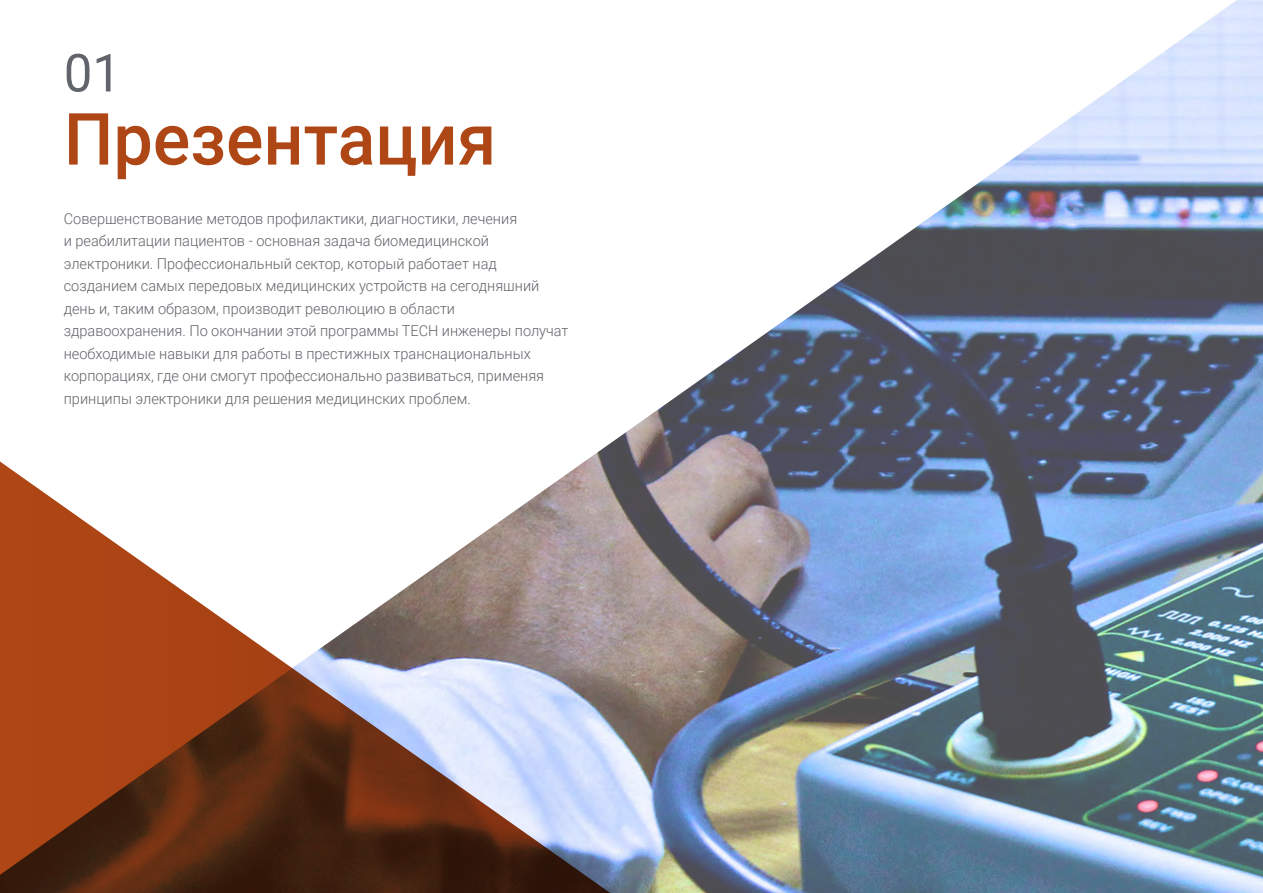
<style>
.page{position:relative;width:1263px;height:893px;background:#fff}
.page>*{position:absolute;margin:0;border:0;box-sizing:border-box;transform-origin:0 0}
.t1{font:500 72px "Roboto";color:#ae4615}
.t2{font:52.5px "Roboto";color:#61646a}
.t3{font:300 15px/22.5px "Roboto";color:#61646a}
</style>
<div class="page">
<img style="left:606px;top:0;width:657px;height:893px">
<svg style="left:0;top:446px;width:640px;height:447px"></svg>
<h2 class="t2" style="left:64px;top:36px;width:59px">01</h2>
<h1 class="t1" style="left:64px;top:89px;width:434px">Презентация</h1>
<p class="t3" style="left:64px;top:207px;width:506px">Совершенствование методов профилактики, диагностики, лечения<br>и реабилитации пациентов - основная задача биомедицинской электроники. Профессиональный сектор, который работает над созданием самых передовых медицинских устройств на сегодняшний день и, таким образом, производит революцию в области здравоохранения. По окончании этой программы TECH инженеры получат необходимые навыки для работы в престижных транснациональных корпорациях, где они смогут профессионально развиваться, применяя принципы электроники для решения медицинских проблем.</p>
</div>
